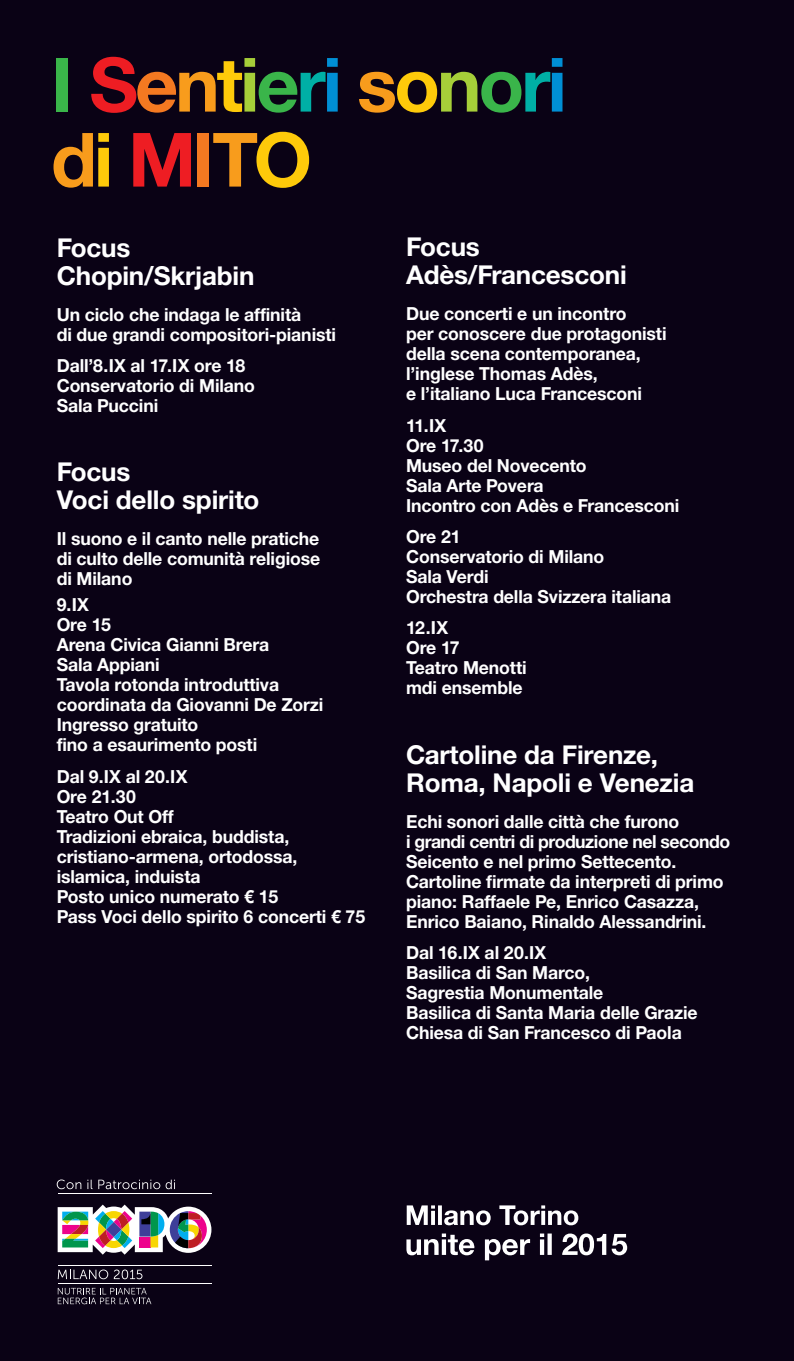
<style>
.page{position:relative;width:794px;height:1361px;background:#0a0215}
.page>*{position:absolute;margin:0;border:0;box-sizing:border-box;transform-origin:0 0}
.t1{font:700 75px/75px "Helvetica Neue LTW1 G";letter-spacing:-.04em;color:#f89c1c}
.t2{font:700 26px/28px "Helvetica Neue LTW1 G";letter-spacing:-.005em;color:#fff}
.t3{font:700 18px/20px "Helvetica Neue LTW1 G";letter-spacing:-.005em;color:#fff}
.s1{color:#3ab54a}
.s2{color:#ee1d23}
.s3{color:#f47921}
.s4{color:#feca0a}
.s5{color:#a6ce39}
.s6{color:#00afa5}
.s7{color:#008fd5}
</style>
<div class="page">
<svg style="left:406px;top:1233px;width:221px;height:27px"></svg>
<svg style="left:407px;top:1205px;width:171px;height:20px"></svg>
<hr style="left:58px;top:1193px;width:153px;height:1px;background:#fff">
<svg style="left:58px;top:1269px;width:50px;height:10px"></svg>
<svg style="left:114px;top:1269px;width:28px;height:10px"></svg>
<hr style="left:58px;top:1265px;width:153px;height:1px;background:#fff">
<hr style="left:58px;top:1283px;width:153px;height:1px;background:#fff">
<svg style="left:58px;top:1204px;width:153px;height:50px;background:#938c8d"></svg>
<svg style="left:57px;top:1179px;width:24px;height:10px"></svg>
<svg style="left:87px;top:1179px;width:73px;height:10px"></svg>
<svg style="left:166px;top:1179px;width:9px;height:10px"></svg>
<svg style="left:58px;top:1288px;width:93px;height:16px"></svg>
<h1 class="t1" style="left:51px;top:47px;width:517px"><span class="s1">I</span> <span class="s2">S</span><span class="s3">e</span>n<span class="s4">t</span><span class="s5">i</span><span class="s1">e</span><span class="s6">r</span><span class="s7">i</span> s<span class="s4">o</span><span class="s5">n</span><span class="s1">o</span><span class="s6">r</span><span class="s7">i </span>d<span class="s4">i</span> <span class="s2">M</span><span class="s3">I</span>T<span class="s4">O</span></h1>
<h2 class="t2" style="left:57px;top:233px;width:199px">Focus<br>Chopin/Skrjabin</h2>
<p class="t3" style="left:57px;top:304px;width:281px">Un ciclo che indaga le affinità<br>di due grandi compositori-pianisti</p>
<p class="t3" style="left:57px;top:355px;width:200px">Dall’8.IX al 17.IX ore 18<br>Conservatorio di Milano<br>Sala Puccini</p>
<h2 class="t2" style="left:57px;top:458px;width:204px">Focus<br>Voci dello spirito</h2>
<p class="t3" style="left:57px;top:529px;width:265px;text-align:justify">Il suono e il canto nelle pratiche di culto delle comunità religiose di Milano</p>
<p class="t3" style="left:57px;top:594px;width:268px">9.IX<br>Ore 15<br>Arena Civica Gianni Brera<br>Sala Appiani<br>Tavola rotonda introduttiva coordinata da Giovanni De Zorzi<br>Ingresso gratuito<br>fino a esaurimento posti</p>
<p class="t3" style="left:57px;top:766px;width:310px">Dal 9.IX al 20.IX<br>Ore 21.30<br>Teatro Out Off<br>Tradizioni ebraica, buddista, cristiano-armena, ortodossa, islamica, induista<br>Posto unico numerato € 15<br>Pass Voci dello spirito 6 concerti € 75</p>
<h2 class="t2" style="left:406px;top:233px;width:222px">Focus<br>Adès/Francesconi</h2>
<p class="t3" style="left:406px;top:304px;width:262px">Due concerti e un incontro<br>per conoscere due protagonisti della scena contemporanea, l’inglese Thomas Adès,<br>e l’italiano Luca Francesconi</p>
<p class="t3" style="left:406px;top:415px;width:275px">11.IX<br>Ore 17.30<br>Museo del Novecento<br>Sala Arte Povera<br>Incontro con Adès e Francesconi</p>
<p class="t3" style="left:406px;top:526px;width:267px">Ore 21<br>Conservatorio di Milano<br>Sala Verdi<br>Orchestra della Svizzera italiana</p>
<p class="t3" style="left:406px;top:618px;width:122px">12.IX<br>Ore 17<br>Teatro Menotti mdi ensemble</p>
<h2 class="t2" style="left:406px;top:740px;width:290px">Cartoline da Firenze,<br>Roma, Napoli e Venezia</h2>
<p class="t3" style="left:406px;top:811px;width:326px">Echi sonori dalle città che furono<br>i grandi centri di produzione nel secondo Seicento e nel primo Settecento.<br>Cartoline firmate da interpreti di primo piano: Raffaele Pe, Enrico Casazza, Enrico Baiano, Rinaldo Alessandrini.</p>
<p class="t3" style="left:406px;top:942px;width:293px">Dal 16.IX al 20.IX<br>Basilica di San Marco,<br>Sagrestia Monumentale<br>Basilica di Santa Maria delle Grazie<br>Chiesa di San Francesco di Paola</p>
</div>
